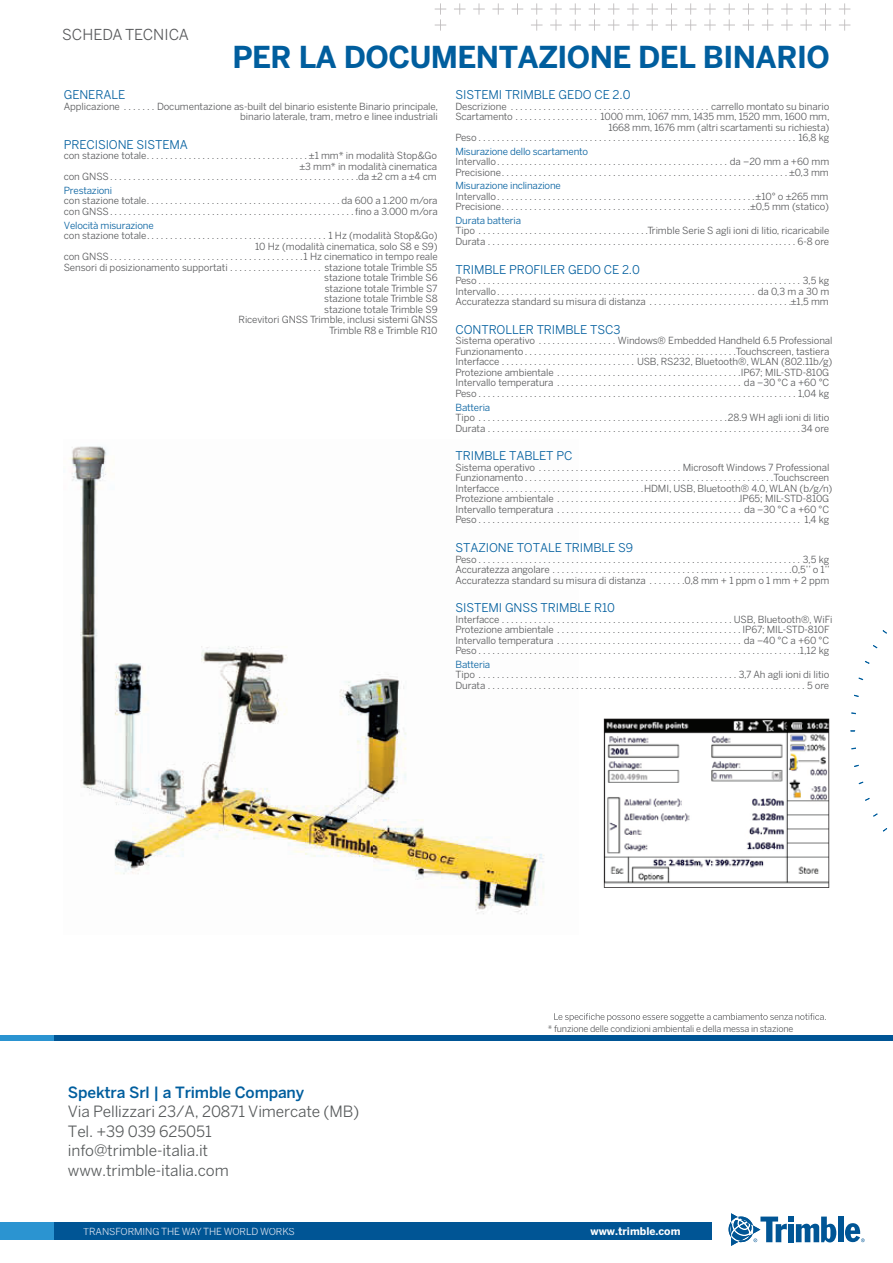
<style>
.page{position:relative;width:893px;height:1263px;background:#fff}
.page>*{position:absolute;margin:0;border:0;box-sizing:border-box;transform-origin:0 0}
.t1{font:700 30px "Benton Sans";letter-spacing:-.02em;color:#005e9e}
.t2{font:15.45px/19.5px "Benton Sans";letter-spacing:-.01em;color:#575a5b}
.t3{font:500 15.45px "Benton Sans";letter-spacing:-.01em;color:#005e9e}
.t4{font:15px "Benton Sans";color:#57585a}
.t5{font:12px "Benton Sans";letter-spacing:-.01em;color:#005e9e}
.t6{font:700 10.5px "Benton Sans";color:#fff}
.t7{font:9.75px/10.5px "Benton Sans";letter-spacing:-.01em;color:#57585a}
.t8{font:9.75px "Benton Sans";letter-spacing:-.02em;color:#005e9e}
.t9{font:9.75px "Benton Sans";letter-spacing:-.01em;color:#dee4f0}
.t10{font:9px "Benton Sans";letter-spacing:-.02em;color:#57585a}
.s1{font-family:"Myriad Pro"}
.s2{color:#005e9e}
</style>
<div class="page">
<svg style="left:435px;top:3px;width:415px;height:28px"></svg>
<img style="left:69px;top:446px;width:476px;height:469px">
<svg style="left:873px;top:813px;width:5px;height:4px"></svg>
<svg style="left:882px;top:630px;width:5px;height:4px"></svg>
<svg style="left:604px;top:719px;width:225px;height:169px"></svg>
<svg style="left:554px;top:1013px;width:272px;height:9px"></svg>
<div style="left:0;top:1035px;width:54px;height:6px;background:#2b94d1"></div>
<div style="left:54px;top:1035px;width:839px;height:6px;background:#005595"></div>
<div style="left:838px;top:1216px;width:5px;height:26px;background:#005595"></div>
<svg style="left:729px;top:1213px;width:107px;height:33px"></svg>
<svg style="left:845px;top:1223px;width:20px;height:19px"></svg>
<div style="left:0;top:1222px;width:712px;height:18px;background:#2b94d1"></div>
<div style="left:55px;top:1222px;width:657px;height:18px;background:#005595"></div>
<h3 class="t4" style="left:62px;top:26px;width:128px">SCHEDA TECNICA</h3>
<h1 class="t1" style="left:232px;top:39px;width:599px">PER LA DOCUMENTAZIONE DEL BINARIO</h1>
<p class="t5" style="left:64px;top:88px;width:63px">GENERALE</p>
<p class="t7" style="left:64px;top:101px;width:376px;text-align:right">Applicazione . . . . . . . Documentazione as-built del binario esistente Binario principale, binario laterale, tram, metro e linee industriali</p>
<p class="t5" style="left:64px;top:137px;width:126px">PRECISIONE SISTEMA</p>
<p class="t7" style="left:64px;top:150px;width:375px;text-align:right">con stazione totale. . . . . . . . . . . . . . . . . . . . . . . . . . . . . . . . . . . <span class="s1">±</span>1 mm* in modalità Stop&amp;Go <span class="s1">±</span>3 mm* in modalità cinematica<br>conGNSS.. ... ... ...... ... .. . . ... . . ... . . .... . . ... . . ... . . . .. . . . .da<span class="s1">±</span>2cma<span class="s1">±</span>4cm</p>
<p class="t8" style="left:64px;top:185px;width:50px">Prestazioni</p>
<p class="t7" style="left:64px;top:195px;width:375px">con stazione totale.. ... ... .. . .. .. . .. .. . . ... . . .. .. . .... . . ... .da 600 a 1.200 m/ora conGNSS.. ... ... ...... ... .. . . ... . . ... . . .... . . ... . . ... . . . .. . . .finoa3.000m/ora</p>
<p class="t8" style="left:64px;top:219px;width:91px">Velocità misurazione</p>
<p class="t7" style="left:64px;top:230px;width:376px;text-align:right">con stazione totale. . . . . . . . . . . . . . . . . . . . . . . . . . . . . . . . . . . . . . . 1 Hz (modalità Stop&amp;Go)<br>10 Hz (modalità cinematica, solo S8 e S9)<br>conGNSS.. ... ... ...... ... .. . . ... . . ... . . .... . . ... . .1Hzcinematicointemporeale Sensori di posizionamento supportati . . . . . . . . . . . . . . . . . . . . stazione totale Trimble S5 stazione totale Trimble S6<br>stazione totale Trimble S7<br>stazione totale Trimble S8<br>stazione totale Trimble S9<br>Ricevitori GNSS Trimble, inclusi sistemi GNSS<br>Trimble R8 e Trimble R10</p>
<p class="t5" style="left:455px;top:88px;width:177px">SISTEMI TRIMBLE GEDO CE 2.0</p>
<p class="t7" style="left:455px;top:101px;width:376px;text-align:right">Descrizione . . . . . . . . . . . . . . . . . . . . . . . . . . . . . . . . . . . . . . . . . . . carrello montato su binario Scartamento . . . . . . . . . . . . . . . . . . 1000 mm, 1067 mm, 1435 mm, 1520 mm, 1600 mm, 1668 mm, 1676 mm (altri scartamenti su richiesta)<br>Peso . . . ... . . . . ... . . . .. . . . . . . . . . . .. . . . .. . . ... . . .. . . . .. . . . .. . .. .. . .. ... . . . .16,8kg</p>
<p class="t8" style="left:455px;top:145px;width:134px">Misurazione dello scartamento</p>
<p class="t7" style="left:455px;top:156px;width:375px">Intervallo. . . . . . . . . . . . . . . . . . . . . . . . . . . . . . . . . . . . . . . . . . . . . . . . . . da –20 mm a +60 mm<br>Precisione... . . . . . . . . . . . . . . . . . . . .. . . ... . . ... . . .. . . . .. . .. .. . .. . . . .. . . . . . .<span class="s1">±</span>0,3mm</p>
<p class="t7" style="left:455px;top:180px;width:375px"><span class="s2">Misurazione inclinazione<br></span>Intervallo. . . . . . . . . . . . . . . . . . . . . . . . . . . . . . . . . . . . . . . . . . . . . . . . . . . . . . . .<span class="s1">±</span>10° o <span class="s1">±</span>265 mm<br>Precisione. . . . . . . . . . . . . . . . . . . . . . . . . . . . . . . . . . . . . . . . . . . . . . . . . . . . . .<span class="s1">±</span>0,5 mm (statico)</p>
<p class="t8" style="left:455px;top:215px;width:67px">Durata batteria</p>
<p class="t7" style="left:455px;top:225px;width:376px">Tipo . . . . . . . . . . . . . . . . . . . . . . . . . . . . . . . . . . . . .Trimble Serie S agli ioni di litio, ricaricabile<br>Durata . . . ... . . . . ... . . . .. . . . . . . . . . . .. . . . .. . . ... . . .. . . . .. . . . .. . .. .. . . . ... . .6-8ore</p>
<p class="t5" style="left:455px;top:262px;width:186px">TRIMBLE PROFILER GEDO CE 2.0</p>
<p class="t7" style="left:455px;top:275px;width:375px;text-align:justify">Peso . . . . ... . . . . . . . . . ... . . ... . . ... . . .. . . . . . . . . .. . .. . . . .. . . . . . . . .. . . ... . . . . .3,5kg Intervallo. . . . . . . . . ... . . ... . . . . . . . . . . . . . . . . . . . .. . . . .. . .. .. . .. . . . ..da0,3ma30m Accuratezza standard su misura di distanza . . . . . . . . . . . . . . . . . . . . . . . . . . . . . . .<span class="s1">±</span>1,5 mm</p>
<p class="t5" style="left:455px;top:322px;width:167px">CONTROLLER TRIMBLE TSC3</p>
<p class="t7" style="left:455px;top:335px;width:379px">Sistema operativo . . . . . . . . . . . . . . . . . Windows® Embedded Handheld 6.5 Professional Funzionamento. . . . . . . . . . . . . . . . . . . . . . . . . . . . . . . . . . . . . . . . . . . . . .Touchscreen, tastiera Interfacce . . . . . . . . . . . . . . . . . . . . . . . . . . . . . USB, RS232, Bluetooth®, WLAN (802.11b/g)<br>Protezione ambientale . . . . . . . . . . . . . . . . . . . . . . . . . . . . . . . . . . . . . . . .IP67; MIL-STD-810G Intervallo temperatura . . . . . . . . . . . . . . . . . . . . . . . . . . . . . . . . . . . . . . . . da –30 °C a +60 °C Peso . . . . ... . . . . . . . . . ... . . ... . . ... . . .. . . . . . . . . .. . .. . . . .. . . . . . . . .. . . ... . . . .1,04kg</p>
<p class="t8" style="left:455px;top:401px;width:36px">Batteria</p>
<p class="t7" style="left:455px;top:412px;width:375px">Tipo . . . . . . . . . . . . . . . . . . . . . . . . . . . . . . . . . . . . . . . . . . . . . . . . . . . . . .28.9 WH agli ioni di litio<br>Durata . . . ... . . . . ... . . . .. . . . . . . . . . . .. . . . .. . . ... . . .. . . . .. . . . .. . .. .. . . . ... . . .34ore</p>
<p class="t5" style="left:455px;top:449px;width:118px">TRIMBLE TABLET PC</p>
<p class="t7" style="left:455px;top:462px;width:378px">Sistema operativo . . . . . . . . . . . . . . . . . . . . . . . . . . . . . . . Microsoft Windows 7 Professional Funzionamento. . . . . . . . . . . . . . . . . . . . . . . . . . . . . . . . . . . . . . . . . . . . . . . . . . . . . .Touchscreen Interfacce . . . . . . . . . . . . . . . . . . . . . . . . . . . . . . .HDMI, USB, Bluetooth® 4.0, WLAN (b/g/n)<br>Protezione ambientale . . . . . . . . . . . . . . . . . . . . . . . . . . . . . . . . . . . . . . . .IP65; MIL-STD-810G Intervallo temperatura . . . . . . . . . . . . . . . . . . . . . . . . . . . . . . . . . . . . . . . . da –30 °C a +60 °C Peso . . . ... . . . . ... . . . .. . . . . . . . . . . .. . . . .. . . ... . . .. . . . .. . . . .. . .. .. . .. ... . . . . . 1,4kg</p>
<p class="t5" style="left:455px;top:541px;width:179px">STAZIONE TOTALE TRIMBLE S9</p>
<p class="t7" style="left:455px;top:554px;width:376px;text-align:justify">Peso . . . ... . . . . ... . . . .. . . . . . . . . . . .. . . . .. . . ... . . .. . . . .. . . . .. . .. .. . .. ... . . . . .3,5kg Accuratezza angolare . . . . . . . . . . . . . . . . . . . . . . . . . . . . . . . . . . . . . . . . . . . . . . . . . . . .0,5’’ o 1’’ Accuratezza standard su misura di distanza . . . . . . . .0,8 mm + 1 ppm o 1 mm + 2 ppm</p>
<p class="t5" style="left:455px;top:601px;width:161px">SISTEMI GNSS TRIMBLE R10</p>
<p class="t7" style="left:455px;top:614px;width:378px">Interfacce . . . . . . . . . . . . . . . . . . . . . . . . . . . . . . . . . . . . . . . . . . . . . . . . . . USB, Bluetooth®, WiFi Protezione ambientale . . . . . . . . . . . . . . . . . . . . . . . . . . . . . . . . . . . . . . . . IP67; MIL-STD-810F Intervallo temperatura . . . . . . . . . . . . . . . . . . . . . . . . . . . . . . . . . . . . . . . . da –40 °C a +60 °C Peso . . . ... . . . . ... . . . .. . . . . . . . . . . .. . . . .. . . ... . . .. . . . .. . . . .. . .. .. . .. ... . . . . .1,12kg</p>
<p class="t8" style="left:455px;top:659px;width:36px">Batteria</p>
<p class="t7" style="left:455px;top:669px;width:375px">Tipo . . . ... . . . . ... . . . .. . . . . . . . . . . .. . . . .. . . ... . . .. . . . .. . . . .. . .3,7Ahagliionidilitio<br>Durata . . . ... . . . . ... . . . .. . . . . . . . . . . .. . . . .. . . ... . . .. . . . .. . . . .. . .. .. . .. ... . . . .5ore</p>
<h2 class="t3" style="left:68px;top:1083px;width:238px">Spektra Srl | a Trimble Company</h2>
<h2 class="t2" style="left:68px;top:1102px;width:293px">Via Pellizzari 23/A, 20871 Vimercate (MB)<br>Tel. +39 039 625051<br>info@trimble-italia.it www.trimble-italia.com</h2>
<p class="t10" style="left:548px;top:1023px;width:247px">* funzione delle condizioni ambientali e della messa in stazione</p>
<p class="t9" style="left:83px;top:1226px;width:213px">TRANSFORMING THE WAYTHE WORLD WORKS</p>
<p class="t6" style="left:591px;top:1225px;width:91px">www.trimble.com</p>
</div>
